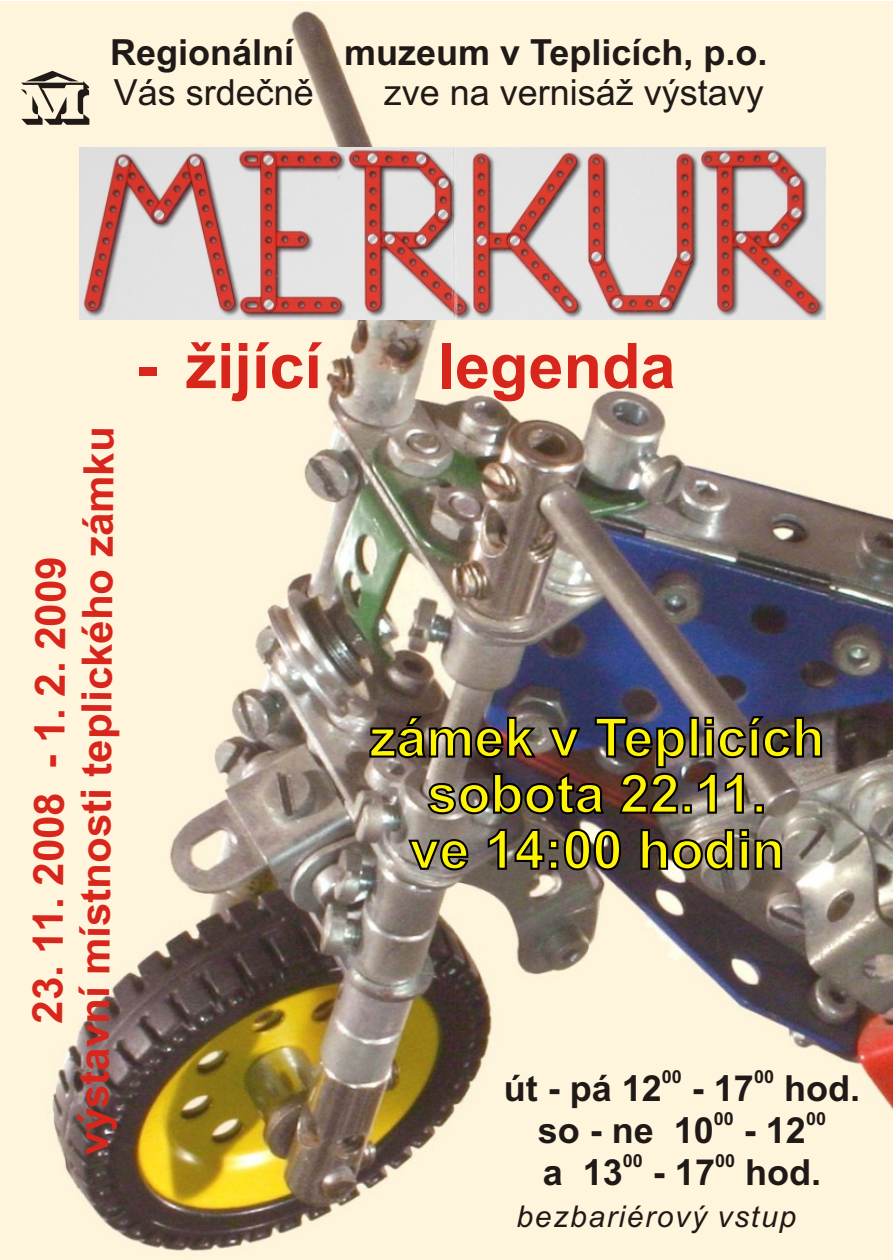
<style>
.page{position:relative;width:894px;height:1260px;background:#fff}
.page>*{position:absolute;margin:0;border:0;box-sizing:border-box;transform-origin:0 0}
.t1{font:700 63px "Arial";color:#d9261c}
.t2{font:700 54px/56.1px "Arial";color:#fff500;text-align:center}
.t3{font:700 42px/45.3px "Arial";letter-spacing:-.005em;color:#d9261c}
.t4{font:700 36px "Arial";color:#1f1a17}
.t5{font:36px "Arial";color:#1f1a17}
.t6{font:italic 30px "Arial";letter-spacing:.055em;color:#1f1a17}
.t7{font:700 18px "Arial";color:#1f1a17}
</style>
<div class="page">
<img style="left:0;top:1px;width:893px;height:1259px">
<img style="left:79px;top:147px;width:747px;height:173px">
<svg style="left:21px;top:71px;width:68px;height:54px;background:#b2aa98"></svg>
<p class="t4" style="left:110px;top:39px;width:186px">Regionální</p>
<p class="t4" style="left:344px;top:39px;width:425px">muzeum v Teplicích, p.o.</p>
<p class="t5" style="left:114px;top:79px;width:202px">Vás srdeènì</p>
<p class="t5" style="left:384px;top:79px;width:382px">zve na vernisáž výstavy</p>
<p class="t3" style="left:32px;top:1155px;width:730px;text-indent:552px;rotate:-90deg">0<br>výst vn m stn sti teplic éh zá ku</p>
<p class="t3" style="left:80px;top:513px;width:39px;rotate:-90deg">m</p>
<p class="t3" style="left:30px;top:1024px;width:469px;rotate:-90deg">2 .11.20 8 -1 2.20 9</p>
<p class="t3" style="left:79px;top:667px;width:100px;rotate:-90deg">k o</p>
<p class="t3" style="left:31px;top:720px;width:13px;rotate:-90deg">.</p>
<p class="t3" style="left:30px;top:839px;width:25px;rotate:-90deg">0</p>
<p class="t3" style="left:77px;top:863px;width:27px;rotate:-90deg">o</p>
<p class="t3" style="left:76px;top:1071px;width:146px;rotate:-90deg">aíí</p>
<p class="t3" style="left:29px;top:1000px;width:25px;rotate:-90deg">3</p>
<h1 class="t1" style="left:136px;top:342px;width:187px">- žijící</h1>
<h1 class="t1" style="left:437px;top:342px;width:240px">legenda</h1>
<h2 class="t2" style="left:369px;top:715px;width:457px">zámek v Teplicích sobota 22.11.<br>ve 14:00 hodin</h2>
<p class="t7" style="left:662px;top:1070px;width:22px">00</p>
<p class="t7" style="left:754px;top:1070px;width:22px">00</p>
<p class="t4" style="left:504px;top:1075px;width:358px">út - pá 12 - 17 hod.</p>
<p class="t7" style="left:714px;top:1112px;width:22px">00</p>
<p class="t7" style="left:806px;top:1112px;width:22px">00</p>
<p class="t4" style="left:538px;top:1117px;width:270px">so - ne 10 - 12</p>
<p class="t7" style="left:623px;top:1154px;width:22px">00</p>
<p class="t7" style="left:715px;top:1154px;width:22px">00</p>
<p class="t4" style="left:543px;top:1159px;width:280px">a 13 - 17 hod.</p>
<p class="t6" style="left:517px;top:1205px;width:281px">bezbariérový vstup</p>
</div>
